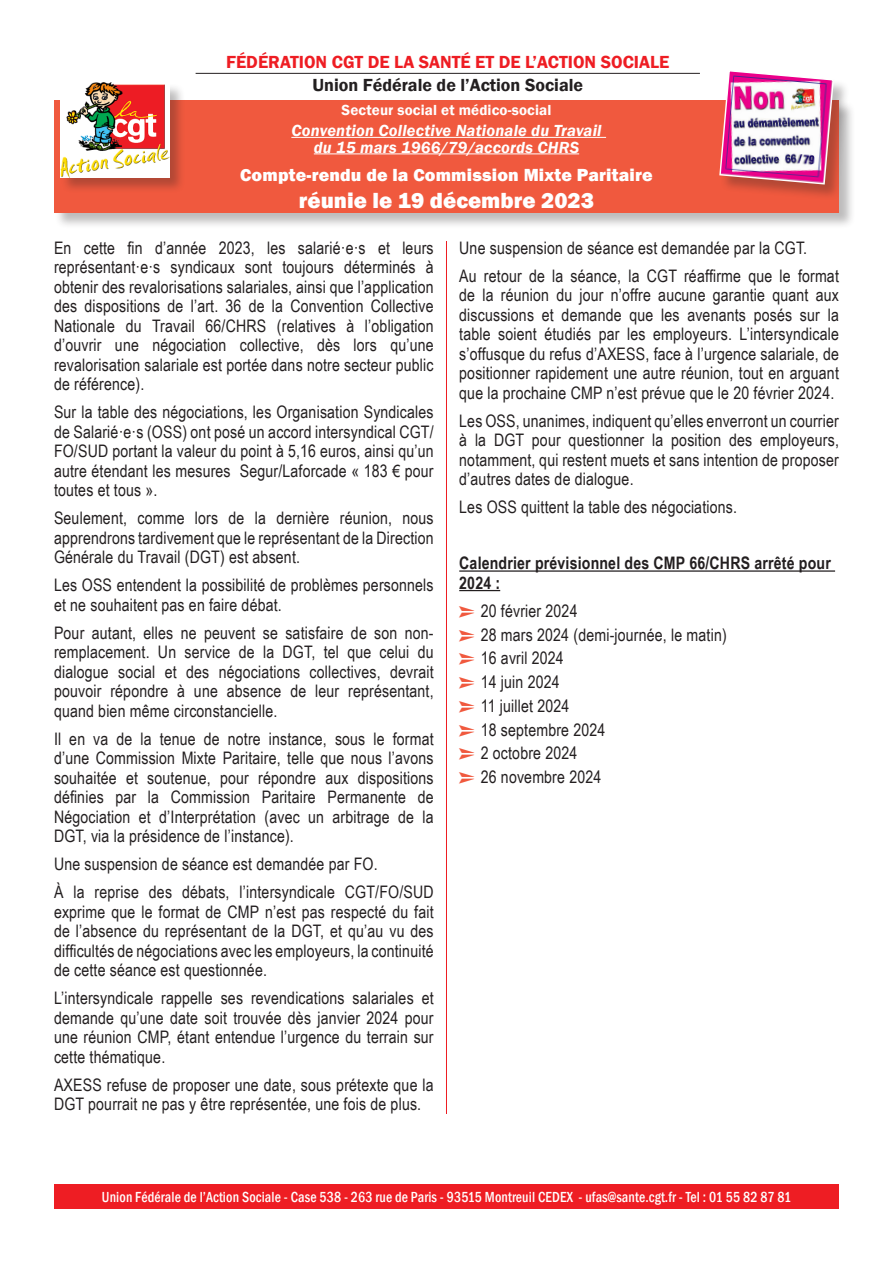
<style>
.page{position:relative;width:893px;height:1263px;background:#fff}
.page>*{position:absolute;margin:0;border:0;box-sizing:border-box;transform-origin:0 0}
.Titre_date{font:800 22.5px "Franklin Gothic";color:#fff}
.t1{font:600 18px "Franklin Gothic";color:#ee1d23}
.Titre_date-2{font:800 18px "Franklin Gothic";letter-spacing:.01em;color:#fff}
.t2{font:600 18px "Franklin Gothic";color:#231f20}
.txt_courant{font:17.25px/19.5px "Arial Narrow";letter-spacing:.01em;color:#231f20;text-align:justify}
.txt_courant-2{font:700 17.25px/19.5px "Arial Narrow";letter-spacing:.01em;color:#231f20}
.txt_courant-3{font:italic 600 16.5px/16.5px "Franklin Gothic";letter-spacing:.01em;color:#fff;text-align:center}
.txt_courant-4{font:500 condensed 15px "Franklin Gothic";letter-spacing:.01em;color:#fff;scale:.93 1}
.txt_courant-5{font:600 15px "Franklin Gothic";letter-spacing:.01em;color:#fff}
.s1{font-family:"Pointers";color:#f0593e}
</style>
<div class="page">
<div style="left:54px;top:1184px;width:785px;height:25px;background:#ee1d23"></div>
<div style="left:54px;top:100px;width:802px;height:129px;background:#231f20;opacity:.3"></div>
<div style="left:54px;top:100px;width:785px;height:113px;background:#f0593e"></div>
<hr style="left:291px;top:137px;width:315px;height:1px;background:#fff">
<hr style="left:314px;top:153px;width:265px;height:1px;background:#fff">
<hr style="left:459px;top:570px;width:376px;height:2px;background:#231f20">
<hr style="left:459px;top:590px;width:41px;height:1px;background:#231f20">
<hr style="left:446px;top:241px;width:1px;height:873px;background:#ee1d23">
<hr style="left:196px;top:73px;width:504px;height:1px;background:#231f20">
<div style="left:61px;top:83px;width:125px;height:111px;background:#231f20;opacity:.3"></div>
<img style="left:61px;top:83px;width:108px;height:94px">
<div style="left:720px;top:70px;width:130px;height:130px;background:#231f20;opacity:.3"></div>
<img style="left:719px;top:70px;width:116px;height:115px">
<p class="t1" style="left:226px;top:51px;width:445px">FÉDÉRATION CGT DE LA SANTÉ ET DE L’ACTION SOCIALE</p>
<p class="t2" style="left:312px;top:74px;width:272px">Union Fédérale de l’Action Sociale</p>
<p class="txt_courant-5" style="left:342px;top:101px;width:211px">Secteur social et médico-social</p>
<p class="txt_courant-3" style="left:291px;top:122px;width:312px">Convention Collective Nationale du Travail du 15 mars 1966/79/accords CHRS</p>
<p class="Titre_date-2" style="left:240px;top:163px;width:414px">Compte-rendu de la Commission Mixte Paritaire</p>
<p class="Titre_date" style="left:299px;top:186px;width:296px">réunie le 19 décembre 2023</p>
<p class="txt_courant" style="left:54px;top:237px;width:381px">En cette fin d’année 2023, les salarié·e·s et leurs représentant·e·s syndicaux sont toujours déterminés à obtenir des revalorisations salariales, ainsi que l’application des dispositions de l’art. 36 de la Convention Collective Nationale du Travail 66/CHRS (relatives à l’obligation d’ouvrir une négociation collective, dès lors qu’une revalorisation salariale est portée dans notre secteur public de référence).</p>
<p class="txt_courant" style="left:54px;top:402px;width:381px">Sur la table des négociations, les Organisation Syndicales de Salarié·e·s (OSS) ont posé un accord intersyndical CGT/ FO/SUD portant la valeur du point à 5,16 euros, ainsi qu’un autre étendant les mesures Segur/Laforcade « 183 € pour toutes et tous ».</p>
<p class="txt_courant" style="left:54px;top:508px;width:381px">Seulement, comme lors de la dernière réunion, nous apprendrons tardivement que le représentant de la Direction Générale du Travail (DGT) est absent.</p>
<p class="txt_courant" style="left:54px;top:575px;width:381px">Les OSS entendent la possibilité de problèmes personnels et ne souhaitent pas en faire débat.</p>
<p class="txt_courant" style="left:54px;top:622px;width:381px">Pour autant, elles ne peuvent se satisfaire de son non&shy;remplacement. Un service de la DGT, tel que celui du dialogue social et des négociations collectives, devrait pouvoir répondre à une absence de leur représentant, quand bien même circonstancielle.</p>
<p class="txt_courant" style="left:54px;top:728px;width:381px">Il en va de la tenue de notre instance, sous le format d’une Commission Mixte Paritaire, telle que nous l’avons souhaitée et soutenue, pour répondre aux dispositions définies par la Commission Paritaire Permanente de Négociation et d’Interprétation (avec un arbitrage de la DGT, via la présidence de l’instance).</p>
<p class="txt_courant" style="left:54px;top:854px;width:325px">Une suspension de séance est demandée par FO.</p>
<p class="txt_courant" style="left:54px;top:882px;width:381px">À la reprise des débats, l’intersyndicale CGT/FO/SUD exprime que le format de CMP n’est pas respecté du fait de l’absence du représentant de la DGT, et qu’au vu des difficultés de négociations avec les employeurs, la continuité de cette séance est questionnée.</p>
<p class="txt_courant" style="left:54px;top:988px;width:381px">L’intersyndicale rappelle ses revendications salariales et demande qu’une date soit trouvée dès janvier 2024 pour une réunion CMP, étant entendue l’urgence du terrain sur cette thématique.</p>
<p class="txt_courant" style="left:54px;top:1074px;width:381px">AXESS refuse de proposer une date, sous prétexte que la<br>DGT pourrait ne pas y être représentée, une fois de plus.</p>
<p class="txt_courant" style="left:459px;top:237px;width:349px">Une suspension de séance est demandée par la CGT.</p>
<p class="txt_courant" style="left:459px;top:265px;width:381px">Au retour de la séance, la CGT réaffirme que le format de la réunion du jour n’offre aucune garantie quant aux discussions et demande que les avenants posés sur la table soient étudiés par les employeurs. L’intersyndicale s’offusque du refus d’AXESS, face à l’urgence salariale, de positionner rapidement une autre réunion, tout en arguant que la prochaine CMP n’est prévue que le 20 février 2024.</p>
<p class="txt_courant" style="left:459px;top:410px;width:381px">Les OSS, unanimes, indiquent qu’elles enverront un courrier à la DGT pour questionner la position des employeurs, notamment, qui restent muets et sans intention de proposer d’autres dates de dialogue.</p>
<p class="txt_courant" style="left:459px;top:497px;width:279px">Les OSS quittent la table des négociations.</p>
<p class="txt_courant-2" style="left:459px;top:552px;width:373px">Calendrier prévisionnel des CMP 66/CHRS arrêté pour<br>2024 :</p>
<p class="txt_courant" style="left:459px;top:600px;width:120px"><span class="s1">=</span> 20 février 2024</p>
<p class="txt_courant" style="left:459px;top:624px;width:269px"><span class="s1">=</span> 28 mars 2024 (demi-journée, le matin)</p>
<p class="txt_courant" style="left:459px;top:648px;width:106px"><span class="s1">=</span> 16 avril 2024</p>
<p class="txt_courant" style="left:459px;top:671px;width:102px"><span class="s1">=</span> 14 juin 2024</p>
<p class="txt_courant" style="left:459px;top:695px;width:112px"><span class="s1">=</span> 11 juillet 2024</p>
<p class="txt_courant" style="left:459px;top:719px;width:148px"><span class="s1">=</span> 18 septembre 2024</p>
<p class="txt_courant" style="left:459px;top:743px;width:120px"><span class="s1">=</span> 2 octobre 2024</p>
<p class="txt_courant" style="left:459px;top:766px;width:144px"><span class="s1">=</span> 26 novembre 2024</p>
<p class="txt_courant-4" style="left:102px;top:1187px;width:743px">Union Fédérale de l’Action Sociale - Case 538 - 263 rue de Paris - 93515 Montreuil CEDEX - ufas@sante.cgt.fr - Tel : 01 55 82 87 81</p>
</div>
